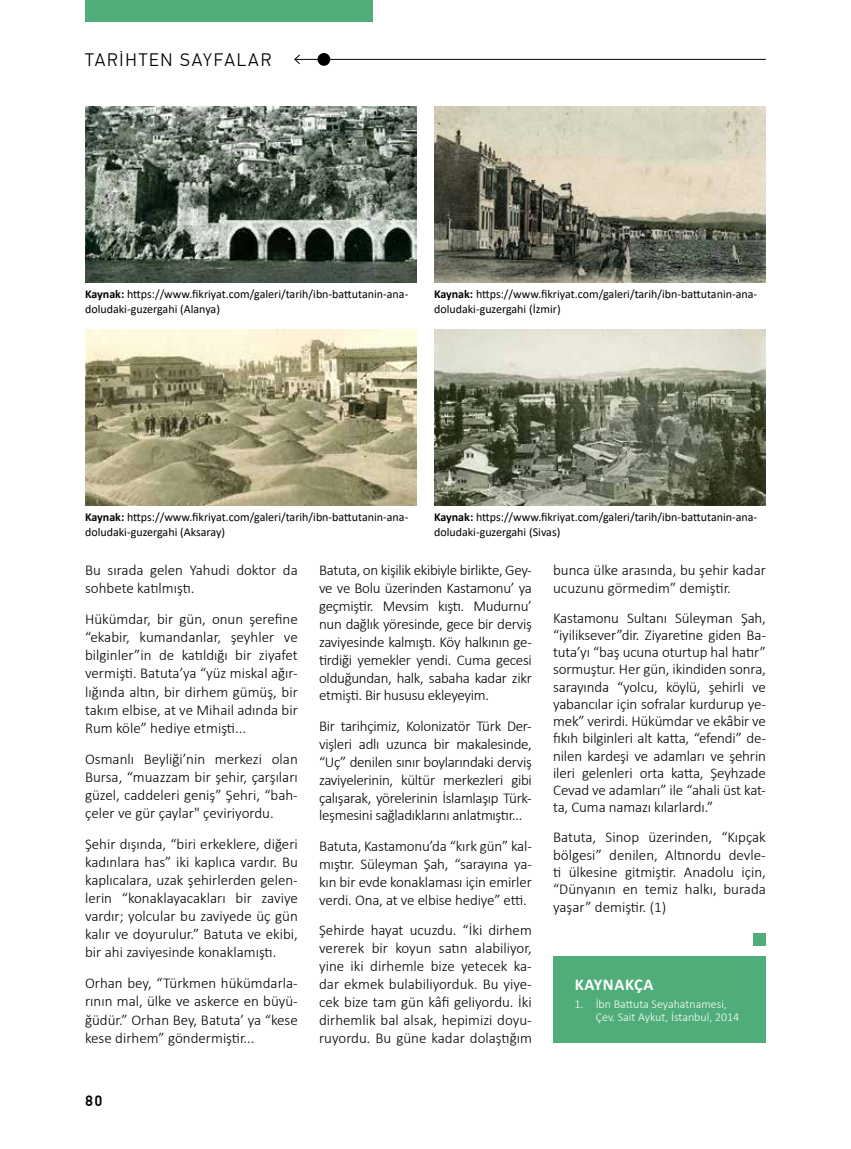
<style>
.page{position:relative;width:851px;height:1149px;background:#fff}
.page>*{position:absolute;margin:0;border:0;box-sizing:border-box;transform-origin:0 0}
.t1{font:300 18px "PF Din Text Pro";letter-spacing:.1em;color:#000}
.t2{font:700 16.5px "Calibri";letter-spacing:.04em;color:#fff}
.t3{font:300 15px/17.9px "Calibri";color:#000;text-align:justify}
.t4{font:500 15px "PF Din Text Pro";color:#000}
.t5{font:12px/14.4px "Calibri";color:#000}
.t6{font:300 12px/13.5px "Calibri";color:#fff}
.s1{font-weight:700}
</style>
<div class="page">
<div style="left:317px;top:53px;width:13px;height:13px;background:#000;border-radius:50%"></div>
<hr style="left:295px;top:59px;width:470px;height:1px;background:#000">
<svg style="left:294px;top:54px;width:6px;height:10px"></svg>
<div style="left:85px;top:0;width:288px;height:21px;background:#4fad79"></div>
<div style="left:553px;top:956px;width:212px;height:86px;background:#4fad79"></div>
<div style="left:753px;top:932px;width:12px;height:13px;background:#4fad79"></div>
<img style="left:85px;top:106px;width:332px;height:176px">
<img style="left:85px;top:329px;width:332px;height:176px">
<img style="left:434px;top:106px;width:331px;height:176px">
<img style="left:434px;top:329px;width:331px;height:176px">
<p class="t1" style="left:85px;top:50px;width:188px">TARİHTEN SAYFALAR</p>
<p class="t5" style="left:85px;top:287px;width:325px"><span class="s1">Kaynak:</span> https://www.fikriyat.com/galeri/tarih/ibn-battutanin-ana&shy;doludaki-guzergahi (Alanya)</p>
<p class="t5" style="left:434px;top:287px;width:325px"><span class="s1">Kaynak:</span> https://www.fikriyat.com/galeri/tarih/ibn-battutanin-ana&shy;doludaki-guzergahi (İzmir)</p>
<p class="t5" style="left:85px;top:510px;width:325px"><span class="s1">Kaynak:</span> https://www.fikriyat.com/galeri/tarih/ibn-battutanin-ana&shy;doludaki-guzergahi (Aksaray)</p>
<p class="t5" style="left:434px;top:510px;width:325px"><span class="s1">Kaynak:</span> https://www.fikriyat.com/galeri/tarih/ibn-battutanin-ana&shy;doludaki-guzergahi (Sivas)</p>
<p class="t3" style="left:85px;top:561px;width:214px">Bu sırada gelen Yahudi doktor da sohbete katılmıştı.</p>
<p class="t3" style="left:85px;top:609px;width:214px">Hükümdar, bir gün, onun şerefine “ekabir, kumandanlar, şeyhler ve bilginler”in de katıldığı bir ziyafet vermişti. Batuta’ya “yüz miskal ağır&shy;lığında altın, bir dirhem gümüş, bir takım elbise, at ve Mihail adında bir Rum köle” hediye etmişti...</p>
<p class="t3" style="left:85px;top:749px;width:214px">Osmanlı Beyliği’nin merkezi olan Bursa, “muazzam bir şehir, çarşıları güzel, caddeleri geniş” Şehri, “bah&shy;çeler ve gür çaylar" çeviriyordu.</p>
<p class="t3" style="left:85px;top:834px;width:214px">Şehir dışında, “biri erkeklere, diğeri kadınlara has” iki kaplıca vardır. Bu kaplıcalara, uzak şehirlerden gelen&shy;lerin “konaklayacakları bir zaviye vardır; yolcular bu zaviyede üç gün kalır ve doyurulur.” Batuta ve ekibi, bir ahi zaviyesinde konaklamıştı.</p>
<p class="t3" style="left:85px;top:973px;width:214px">Orhan bey, “Türkmen hükümdarla&shy;rının mal, ülke ve askerce en büyü&shy;ğüdür.” Orhan Bey, Batuta’ ya “kese kese dirhem” göndermiştir...</p>
<p class="t4" style="left:85px;top:1091px;width:19px">80</p>
<p class="t3" style="left:319px;top:561px;width:214px">Batuta, on kişilik ekibiyle birlikte, Gey&shy;ve ve Bolu üzerinden Kastamonu’ ya geçmiştir. Mevsim kıştı. Mudurnu’ nun dağlık yöresinde, gece bir derviş zaviyesinde kalmıştı. Köy halkının ge&shy;tirdiği yemekler yendi. Cuma gecesi olduğundan, halk, sabaha kadar zikr etmişti. Bir hususu ekleyeyim.</p>
<p class="t3" style="left:319px;top:716px;width:214px">Bir tarihçimiz, Kolonizatör Türk Der&shy;vişleri adlı uzunca bir makalesinde, “Uç” denilen sınır boylarındaki derviş zaviyelerinin, kültür merkezleri gibi çalışarak, yörelerinin İslamlaşıp Türk&shy;leşmesini sağladıklarını anlatmıştır...</p>
<p class="t3" style="left:319px;top:836px;width:214px">Batuta, Kastamonu’da “kırk gün” kal&shy;mıştır. Süleyman Şah, “sarayına ya&shy;kın bir evde konaklaması için emirler verdi. Ona, at ve elbise hediye” etti.</p>
<p class="t3" style="left:319px;top:921px;width:214px">Şehirde hayat ucuzdu. “İki dirhem vererek bir koyun satın alabiliyor, yine iki dirhemle bize yetecek ka&shy;dar ekmek bulabiliyorduk. Bu yiye&shy;cek bize tam gün kâfi geliyordu. İki dirhemlik bal alsak, hepimizi doyu&shy;ruyordu. Bu güne kadar dolaştığım</p>
<p class="t3" style="left:553px;top:561px;width:214px;line-height:17.2px">bunca ülke arasında, bu şehir kadar ucuzunu görmedim” demiştir.</p>
<p class="t3" style="left:553px;top:608px;width:214px;line-height:17.2px">Kastamonu Sultanı Süleyman Şah, “iyiliksever”dir. Ziyaretine giden Ba&shy;tuta’yı “baş ucuna oturtup hal hatır” sormuştur. Her gün, ikindiden sonra, sarayında “yolcu, köylü, şehirli ve yabancılar için sofralar kurdurup ye&shy;mek” verirdi. Hükümdar ve ekâbir ve fıkıh bilginleri alt katta, “efendi” de&shy;nilen kardeşi ve adamları ve şehrin ileri gelenleri orta katta, Şeyhzade Cevad ve adamları” ile “ahali üst kat&shy;ta, Cuma namazı kılarlardı.”</p>
<p class="t3" style="left:553px;top:828px;width:214px;line-height:17.2px">Batuta, Sinop üzerinden, “Kıpçak bölgesi” denilen, Altınordu devle&shy;ti ülkesine gitmiştir. Anadolu için, “Dünyanın en temiz halkı, burada yaşar” demiştir. (1)</p>
<p class="t2" style="left:574px;top:972px;width:80px">KAYNA KÇA</p>
<p class="t6" style="left:595px;top:996px;width:145px;text-indent:-21px">1. İbn Battuta Seyahatnamesi,<br>Çev. Sait Aykut, İstanbul, 2014</p>
</div>
